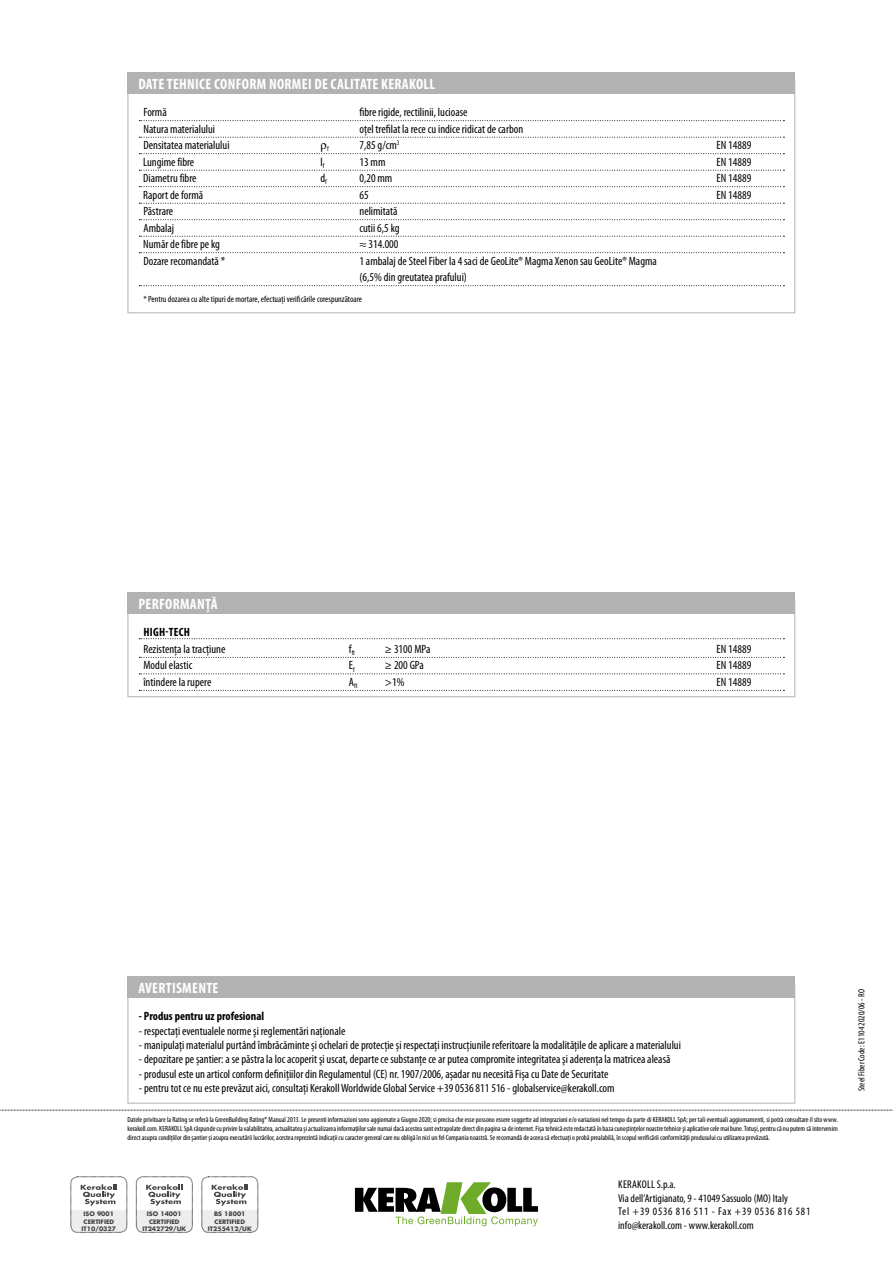
<style>
.page{position:relative;width:893px;height:1263px;background:#fff}
.page>*{position:absolute;margin:0;border:0;box-sizing:border-box;transform-origin:0 0}
.t1{font:700 condensed 15px "Myriad Pro";letter-spacing:.02em;color:#fff}
.t2{font:condensed 12px/16.5px "Myriad Pro";color:#000}
.t3{font:700 condensed 12px "Myriad Pro";color:#000}
.t4{font:700 condensed 12px "Myriad Pro";letter-spacing:.02em;color:#000}
.t5{font:condensed 11.25px/13.5px "Myriad Pro";color:#000}
.t6{font:condensed 9px "Myriad Pro";color:#000}
.t7{font:condensed 7.5px/9px "Myriad Pro";color:#000;text-align:justify}
.t8{font:condensed 6.9px "Myriad Pro";color:#000}
.t9{font:700 6px/7.2px "Futura Std";color:#424446;text-align:center}
</style>
<div class="page">
<svg style="left:0;top:1110px;width:893px;height:1px"></svg>
<div style="left:71px;top:1176px;width:56px;height:56px;border:1px dashed #000;border-radius:7px"></div>
<svg style="left:71px;top:1184px;width:56px;height:48px"></svg>
<div style="left:136px;top:1176px;width:56px;height:56px;border:1px dashed #000;border-radius:7px"></div>
<svg style="left:136px;top:1184px;width:56px;height:48px"></svg>
<div style="left:202px;top:1176px;width:56px;height:56px;border:1px dashed #000;border-radius:7px"></div>
<svg style="left:202px;top:1184px;width:56px;height:48px"></svg>
<svg style="left:355px;top:1182px;width:183px;height:44px"></svg>
<div style="left:128px;top:985px;width:667px;height:118px;border:1px solid #b3b2b2"></div>
<div style="left:128px;top:976px;width:667px;height:22px;background:#b3b2b2"></div>
<svg style="left:139px;top:120px;width:645px;height:1px"></svg>
<svg style="left:139px;top:170px;width:645px;height:1px"></svg>
<svg style="left:139px;top:186px;width:645px;height:1px"></svg>
<svg style="left:139px;top:203px;width:645px;height:1px"></svg>
<svg style="left:139px;top:219px;width:645px;height:1px"></svg>
<svg style="left:139px;top:236px;width:645px;height:1px"></svg>
<svg style="left:139px;top:252px;width:645px;height:1px"></svg>
<svg style="left:139px;top:285px;width:645px;height:1px"></svg>
<div style="left:128px;top:72px;width:667px;height:22px;background:#b3b2b2"></div>
<svg style="left:139px;top:638px;width:645px;height:1px"></svg>
<svg style="left:139px;top:657px;width:645px;height:1px"></svg>
<svg style="left:139px;top:673px;width:645px;height:1px"></svg>
<svg style="left:139px;top:690px;width:645px;height:1px"></svg>
<div style="left:128px;top:601px;width:667px;height:96px;border:1px solid #b3b2b2"></div>
<div style="left:128px;top:592px;width:667px;height:22px;background:#b3b2b2"></div>
<svg style="left:139px;top:137px;width:645px;height:17px"></svg>
<p class="t1" style="left:138px;top:75px;width:298px">DATE TEHNICE CONFORM NORMEI DE CALITATE KERAKOLL</p>
<p class="t2" style="left:143px;top:104px;width:25px">Formă</p>
<p class="t2" style="left:359px;top:104px;width:110px">fibre rigide, rectilinii, lucioase</p>
<p class="t2" style="left:143px;top:121px;width:73px">Natura materialului</p>
<p class="t2" style="left:359px;top:121px;width:165px">oțel trefilat la rece cu indice ridicat de carbon</p>
<p class="t2" style="left:143px;top:137px;width:88px">Densitatea materialului</p>
<p class="t8" style="left:327px;top:145px;width:3px">f</p>
<p class="t2" style="left:359px;top:137px;width:41px">7,85 g/cm<sup>3</sup></p>
<p class="t2" style="left:716px;top:137px;width:36px">EN 14889</p>
<p class="t2" style="left:143px;top:154px;width:53px">Lungime fibre</p>
<p class="t2" style="left:320px;top:154px;width:5px">l<sub>f</sub></p>
<p class="t2" style="left:359px;top:154px;width:28px">13 mm</p>
<p class="t2" style="left:716px;top:154px;width:36px">EN 14889</p>
<p class="t2" style="left:143px;top:170px;width:55px">Diametru fibre</p>
<p class="t2" style="left:320px;top:170px;width:8px">d<sub>f</sub></p>
<p class="t2" style="left:359px;top:170px;width:34px">0,20 mm</p>
<p class="t2" style="left:716px;top:170px;width:36px">EN 14889</p>
<p class="t2" style="left:143px;top:187px;width:62px">Raport de formă</p>
<p class="t2" style="left:359px;top:187px;width:11px">65</p>
<p class="t2" style="left:716px;top:187px;width:36px">EN 14889</p>
<p class="t2" style="left:143px;top:203px;width:31px">Păstrare</p>
<p class="t2" style="left:359px;top:203px;width:40px">nelimitată</p>
<p class="t2" style="left:143px;top:220px;width:32px">Ambalaj</p>
<p class="t2" style="left:359px;top:220px;width:42px">cutii 6,5 kg</p>
<p class="t2" style="left:143px;top:236px;width:78px">Număr de fibre pe kg</p>
<p class="t2" style="left:359px;top:236px;width:41px">≈ 314.000</p>
<p class="t2" style="left:143px;top:253px;width:83px">Dozare recomandată *</p>
<p class="t2" style="left:359px;top:253px;width:299px">1 ambalaj de Steel Fiber la 4 saci de GeoLite® Magma Xenon sau GeoLite® Magma (6,5% din greutatea prafului)</p>
<p class="t6" style="left:143px;top:294px;width:220px">* Pentru dozarea cu alte tipuri de mortare, efectuați verificările corespunzătoare</p>
<p class="t1" style="left:138px;top:595px;width:81px">PERFORMANŢĂ</p>
<p class="t4" style="left:144px;top:626px;width:48px">HIGH-TECH</p>
<p class="t2" style="left:143px;top:641px;width:83px">Rezistenţa la tracţiune</p>
<p class="t8" style="left:349px;top:649px;width:8px"><sup>f</sup>ft</p>
<p class="t2" style="left:385px;top:641px;width:47px">≥ 3100 MPa</p>
<p class="t2" style="left:716px;top:641px;width:36px">EN 14889</p>
<p class="t2" style="left:143px;top:657px;width:50px">Modul elastic</p>
<p class="t2" style="left:349px;top:657px;width:7px">E<sub>f</sub></p>
<p class="t2" style="left:385px;top:657px;width:40px">≥ 200 GPa</p>
<p class="t2" style="left:716px;top:657px;width:36px">EN 14889</p>
<p class="t2" style="left:143px;top:674px;width:69px">întindere la rupere</p>
<p class="t8" style="left:349px;top:682px;width:10px"><sup>A</sup>ft</p>
<p class="t2" style="left:385px;top:674px;width:21px">&gt;1%</p>
<p class="t2" style="left:716px;top:674px;width:36px">EN 14889</p>
<p class="t1" style="left:138px;top:979px;width:82px">AVERTISMENTE</p>
<p class="t3" style="left:139px;top:1009px;width:127px">- Produs pentru uz profesional</p>
<p class="t2" style="left:139px;top:1022px;width:208px">- respectaţi eventualele norme şi reglementări naţionale</p>
<p class="t2" style="left:139px;top:1037px;width:543px">- manipulați materialul purtând îmbrăcăminte și ochelari de protecție și respectați instrucțiunile referitoare la modalitățile de aplicare a materialului</p>
<p class="t2" style="left:139px;top:1051px;width:533px">- depozitare pe șantier: a se păstra la loc acoperit şi uscat, departe ce substanţe ce ar putea compromite integritatea şi aderenţa la matricea aleasă</p>
<p class="t2" style="left:139px;top:1066px;width:471px">- produsul este un articol conform definițiilor din Regulamentul (CE) nr. 1907/2006, așadar nu necesită Fișa cu Date de Securitate</p>
<p class="t2" style="left:139px;top:1080px;width:477px">- pentru tot ce nu este prevăzut aici, consultaţi Kerakoll Worldwide Global Service +39 0536 811 516 - globalservice@kerakoll.com</p>
<p class="t7" style="left:128px;top:1115px;width:712px">Datele privitoare la Rating se referă la GreenBuilding Rating® Manual 2013. Le presenti informazioni sono aggiornate a Giugno 2020; si precisa che esse possono essere soggette ad integrazioni e/o variazioni nel tempo da parte di KERAKOLL SpA; per tali eventuali aggiornamenti, si potrà consultare il sito www. kerakoll.com. KERAKOLL SpA răspunde cu privire la valabilitatea, actualitatea şi actualizarea informaţiilor sale numai dacă acestea sunt extrapolate direct din pagina sa de internet. Fişa tehnică este redactată în baza cunoştinţelor noastre tehnice şi aplicative cele mai bune. Totuşi, pentru că nu putem să intervenim direct asupra condiţiilor din şantier şi asupra executării lucrărilor, acestea reprezintă indicaţii cu caracter general care nu obligă în nici un fel Compania noastră. Se recomandă de aceea să efectuaţi o probă prealabilă, în scopul verificării conformităţii produsului cu utilizarea prevăzută.</p>
<p class="t9" style="left:82px;top:1210px;width:36px">ISO 9001<br>CERTIFIED<br>IT10/0327</p>
<p class="t9" style="left:142px;top:1210px;width:45px">ISO 14001<br>CERTIFIED<br>IT242729/UK</p>
<p class="t9" style="left:208px;top:1210px;width:45px">BS 18001<br>CERTIFIED<br>IT255412/UK</p>
<p class="t5" style="left:618px;top:1178px;width:194px">KERAKOLL S.p.a.<br>Via dell’Artigianato, 9 - 41049 Sassuolo (MO) Italy<br>Tel +39 0536 816 511 - Fax +39 0536 816 581 info@kerakoll.com - www.kerakoll.com</p>
<p class="t6" style="left:856px;top:1091px;width:103px;rotate:-90deg">Steel Fiber Code: E1104 2020/06 - RO</p>
</div>
